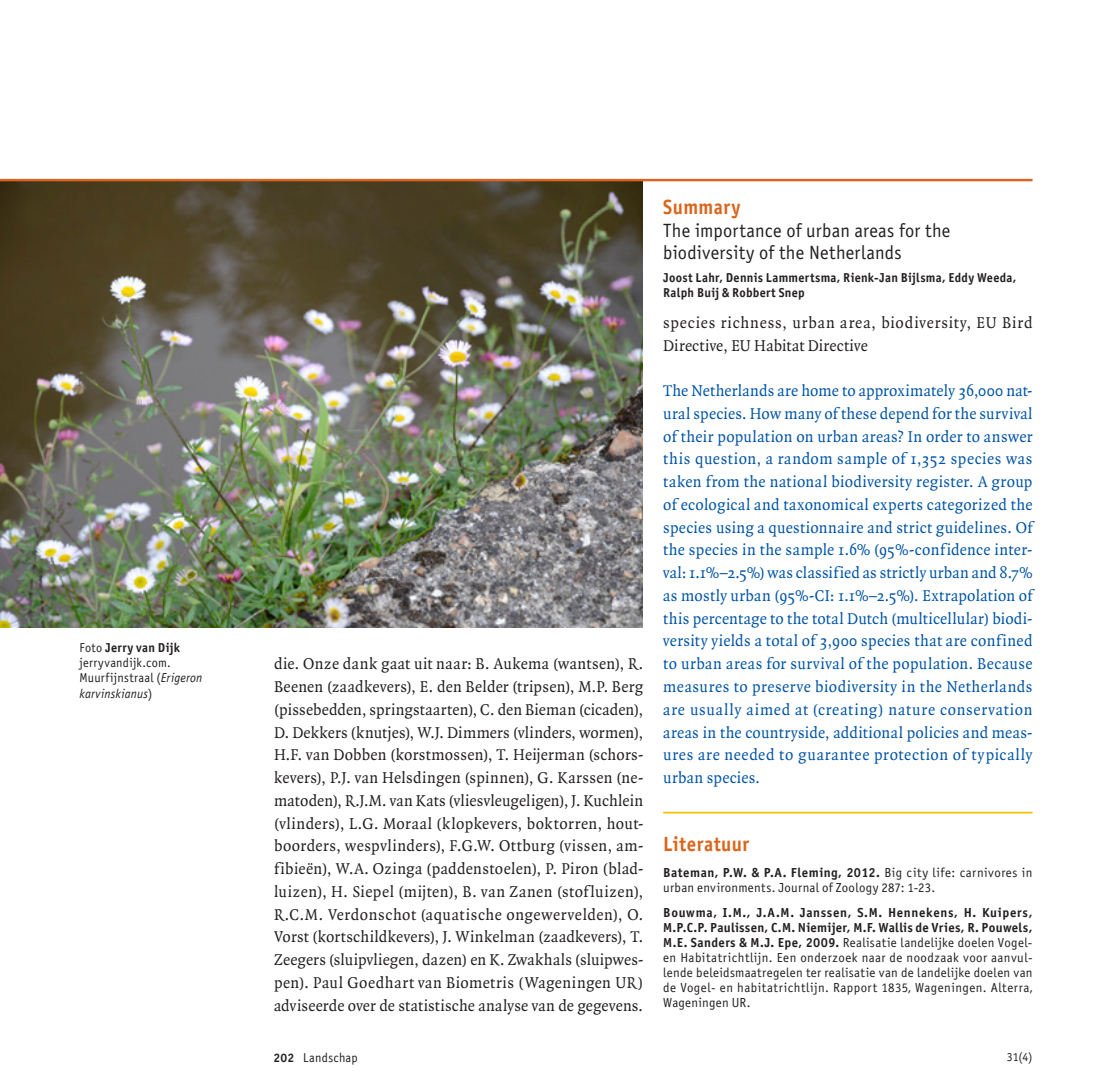
<style>
.page{position:relative;width:1112px;height:1092px;background:#fff}
.page>*{position:absolute;margin:0;border:0;box-sizing:border-box;transform-origin:0 0}
.Tussenkop_1{font:20.65px "Officina Sans Bold ITC";letter-spacing:.025em;color:#dc641c;scale:.92 1}
.Tussenkopje_2{font:19.25px/22.8px "Officina Sans ITC";letter-spacing:.01em;color:#231f20;scale:.96 1}
.PLATTE_TEKST{font:16.8px/22.8px "Quadraat";letter-spacing:.04em;color:#0154a6;text-align:justify;scale:.96 1}
.PLATTE_TEKST-2{font:16.8px/22.8px "Quadraat";letter-spacing:.02em;color:#231f20;text-align:justify;scale:.96 1}
.PLATTE_TEKST-3{font:16.8px/22.8px "Quadraat";letter-spacing:.045em;color:#231f20;scale:.96 1}
.Literatuur_plat{font:13.12px/15px "Officina Sans ITC";letter-spacing:.025em;color:#231f20}
.Figuur{font:12.95px/15px "Officina Sans ITC";letter-spacing:.02em;color:#231f20;scale:.95 1}
.Figuur-2{font:12.95px/15px "Officina Sans Bold ITC";letter-spacing:.025em;color:#231f20;scale:.95 1}
.t1{font:12.25px "Officina Sans ITC";color:#231f20;scale:.96 1}
.s1{font-family:"Officina Sans Bold ITC"}
.s2{font-style:italic}
.s3{font-family:"Officina Sans Bold ITC";font-size:12.25px}
</style>
<div class="page">
<hr style="left:663px;top:811px;width:369px;height:2px;background:#f2c209">
<img style="left:0;top:181px;width:642px;height:446px">
<hr style="left:0;top:179px;width:1032px;height:2px;background:#dc641c">
<p class="Figuur" style="left:79px;top:640px;width:131px">Foto <span class="s1">Jerry van Dijk </span>jerryvandijk.com.<br>Muurfijnstraal (<span class="s2">Erigeron karvinskianus</span>)</p>
<p class="PLATTE_TEKST-2" style="left:274px;top:653px;width:386px">die. Onze dank gaat uit naar: B. Aukema (wantsen), R.<br>Beenen (zaadkevers), E. den Belder (tripsen), M.P. Berg (pissebedden, springstaarten), C. den Bieman (cicaden), D. Dekkers (knutjes), W.J. Dimmers (vlinders, wormen), H.F. van Dobben (korstmossen), T. Heijerman (schors&shy;kevers), P.J. van Helsdingen (spinnen), G. Karssen (ne&shy;matoden), R.J.M. van Kats (vliesvleugeligen), J. Kuchlein (vlinders), L.G. Moraal (klopkevers, boktorren, hout&shy;boorders, wespvlinders), F.G.W. Ottburg (vissen, am&shy;fibieën), W.A. Ozinga (paddenstoelen), P. Piron (blad&shy;luizen), H. Siepel (mijten), B. van Zanen (stofluizen), R.C.M. Verdonschot (aquatische ongewervelden), O.<br>Vorst (kortschildkevers), J. Winkelman (zaadkevers), T.<br>Zeegers (sluipvliegen, dazen) en K. Zwakhals (sluipwes&shy;pen). Paul Goedhart van Biometris (Wageningen UR) adviseerde over de statistische analyse van de gegevens.</p>
<p class="Tussenkop_1" style="left:663px;top:194px;width:85px">Summary</p>
<p class="Tussenkopje_2" style="left:663px;top:219px;width:301px">The importance of urban areas for the biodiversity of the Netherlands</p>
<p class="Figuur-2" style="left:663px;top:270px;width:373px">Joost Lahr, Dennis Lammertsma, Rienk-Jan Bijlsma, Eddy Weeda,<br>Ralph Buij &amp; Robbert Snep</p>
<p class="PLATTE_TEKST-3" style="left:663px;top:311px;width:386px">species richness, urban area, biodiversity, EU Bird<br>Directive, EU Habitat Directive</p>
<p class="PLATTE_TEKST" style="left:663px;top:380px;width:386px">The Netherlands are home to approximately 36,000 nat&shy;ural species. How many of these depend for the survival of their population on urban areas? In order to answer this question, a random sample of 1,352 species was taken from the national biodiversity register. A group of ecological and taxonomical experts categorized the species using a questionnaire and strict guidelines. Of the species in the sample 1.6% (95%-confidence inter&shy;val: 1.1%–2.5%) was classified as strictly urban and 8.7% as mostly urban (95%-CI: 1.1%–2.5%). Extrapolation of this percentage to the total Dutch (multicellular) biodi&shy;versity yields a total of 3,900 species that are confined to urban areas for survival of the population. Because measures to preserve biodiversity in the Netherlands are usually aimed at (creating) nature conservation areas in the countryside, additional policies and meas&shy;ures are needed to guarantee protection of typically urban species.</p>
<p class="Tussenkop_1" style="left:663px;top:831px;width:95px">Literatuur</p>
<p class="Literatuur_plat" style="left:663px;top:864px;width:371px"><span class="s1">Bateman, P.W. &amp; P.A. Fleming, 2012.</span> Big city life: carnivores in urban environments. Journal of Zoology 287: 1-23.</p>
<p class="Literatuur_plat" style="left:663px;top:904px;width:371px;text-align:justify"><span class="s1">Bouwma, I.M., J.A.M. Janssen, S.M. Hennekens, H. Kuipers, M.P.C.P. Paulissen, C.M. Niemijer, M.F. Wallis de Vries, R. Pouwels, M.E. Sanders &amp; M.J. Epe, 2009.</span> Realisatie landelijke doelen Vogel&shy;en Habitatrichtlijn. Een onderzoek naar de noodzaak voor aanvul&shy;lende beleidsmaatregelen ter realisatie van de landelijke doelen van de Vogel- en habitatrichtlijn. Rapport 1835, Wageningen. Alterra, Wageningen UR.</p>
<p class="Figuur" style="left:273px;top:1049px;width:90px"><span class="s3">202</span> Landschap</p>
<p class="t1" style="left:1006px;top:1049px;width:28px">31(4)</p>
</div>
